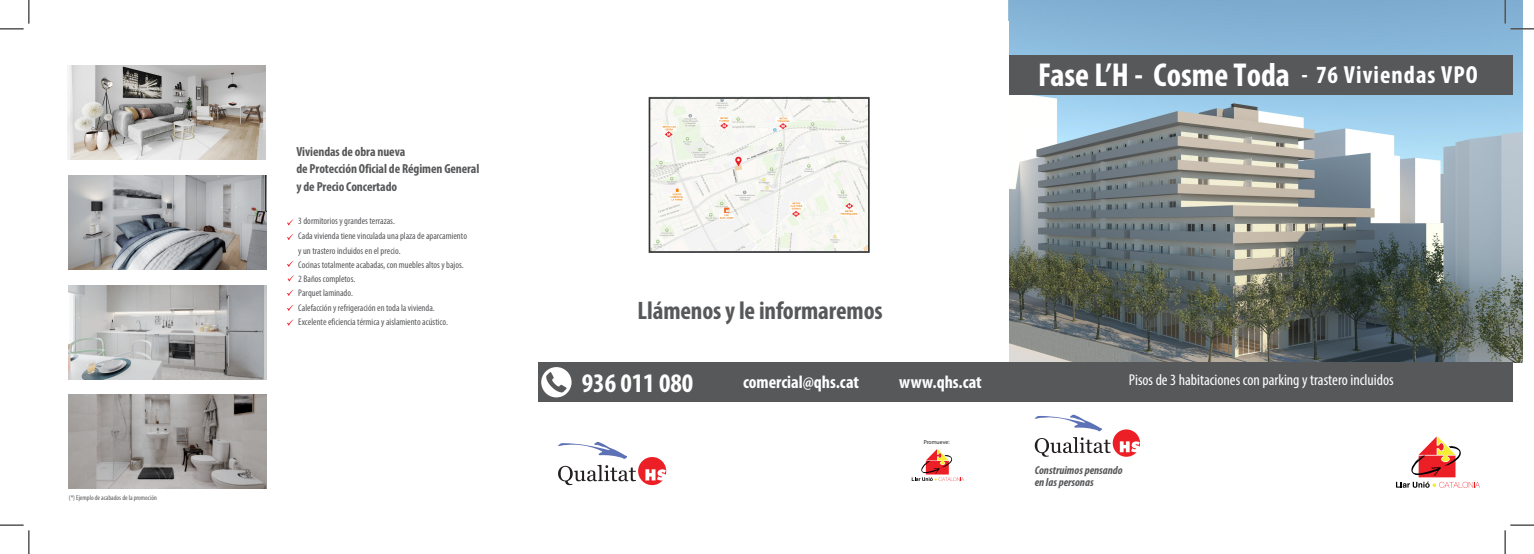
<style>
.page{position:relative;width:1534px;height:554px;background:#fff}
.page>*{position:absolute;margin:0;border:0;box-sizing:border-box;transform-origin:0 0}
.t1{font:700 condensed 33.25px "Myriad Pro";color:#fff}
.t2{font:700 condensed 26.86px "Myriad Pro";color:#fff}
.t3{font:700 condensed 25.38px "Myriad Pro";letter-spacing:-.005em;color:#57585a}
.t4{font:700 condensed 24.85px "Myriad Pro";letter-spacing:.04em;color:#fff}
.t5{font:700 condensed 17.94px "Myriad Pro";color:#fff}
.t6{font:condensed 15.75px "Myriad Pro";color:#fff}
.t7{font:700 condensed 13.12px/17.8px "Myriad Pro";letter-spacing:-.005em;color:#57585a}
.t8{font:italic 700 condensed 11.55px/12.7px "Myriad Pro";color:#57585a}
.t9{font:condensed 9.62px/14.3px "Myriad Pro";color:#57585a}
.t10{font:condensed 7px "Myriad Pro";color:#57585a}
.t11{font:italic 5.86px "Myriad Pro";color:#231f20}
</style>
<div class="page">
<svg style="left:287px;top:219px;width:6px;height:6px"></svg>
<svg style="left:287px;top:234px;width:6px;height:6px"></svg>
<svg style="left:287px;top:261px;width:6px;height:6px"></svg>
<svg style="left:287px;top:290px;width:6px;height:6px"></svg>
<svg style="left:287px;top:305px;width:6px;height:6px"></svg>
<svg style="left:287px;top:319px;width:6px;height:7px"></svg>
<svg style="left:287px;top:275px;width:7px;height:6px"></svg>
<img style="left:68px;top:66px;width:198px;height:94px">
<img style="left:69px;top:175px;width:197px;height:94px">
<img style="left:69px;top:285px;width:197px;height:94px">
<img style="left:69px;top:395px;width:197px;height:93px">
<img style="left:899px;top:0;width:624px;height:402px">
<div style="left:1009px;top:55px;width:503px;height:39px;background:#57585a"></div>
<div style="left:1008px;top:363px;width:526px;height:161px;background:#fff"></div>
<div style="left:924px;top:21px;width:85px;height:511px;background:#fff"></div>
<svg style="left:1034px;top:414px;width:106px;height:43px"></svg>
<div style="left:538px;top:362px;width:974px;height:39px;background:#57585a"></div>
<svg style="left:558px;top:442px;width:108px;height:43px"></svg>
<svg style="left:541px;top:367px;width:30px;height:30px"></svg>
<svg style="left:911px;top:449px;width:53px;height:32px"></svg>
<img style="left:649px;top:96px;width:221px;height:157px">
<div style="left:648px;top:97px;width:221px;height:156px;border:2px solid #343638"></div>
<svg style="left:1396px;top:436px;width:83px;height:52px"></svg>
<svg style="left:0;top:0;width:30px;height:30px"></svg>
<svg style="left:0;top:524px;width:30px;height:30px"></svg>
<svg style="left:1504px;top:0;width:30px;height:30px"></svg>
<svg style="left:1504px;top:524px;width:30px;height:30px"></svg>
<p class="t10" style="left:69px;top:494px;width:89px">(*) Ejemplo de acabados de la promoción</p>
<h3 class="t7" style="left:296px;top:142px;width:184px">Viviendas de obra nueva<br>de Protección Oficial de Régimen General y de Precio Concertado</h3>
<p class="t9" style="left:298px;top:214px;width:170px">3 dormitorios y grandes terrazas.<br>Cada vivienda tiene vinculada una plaza de aparcamiento y un trastero incluidos en el precio.<br>Cocinas totalmente acabadas, con muebles altos y bajos.<br>2 Baños completos.<br>Parquet laminado.<br>Calefacción y refrigeración en toda la vivienda.<br>Excelente eficiencia térmica y aislamiento acústico.</p>
<h1 class="t1" style="left:1038px;top:57px;width:253px">Fase L’H - Cosme Toda</h1>
<h3 class="t4" style="left:1301px;top:61px;width:178px">- 76 Viviendas VPO</h3>
<h3 class="t3" style="left:637px;top:296px;width:247px">Llámenos y le informaremos</h3>
<h2 class="t2" style="left:582px;top:368px;width:113px">936 011 080</h2>
<h3 class="t5" style="left:743px;top:372px;width:117px">comercial@qhs.cat</h3>
<h3 class="t5" style="left:899px;top:372px;width:84px">www.qhs.cat</h3>
<p class="t11" style="left:923px;top:438px;width:27px">Promueve:</p>
<h3 class="t6" style="left:1128px;top:370px;width:266px">Pisos de 3 habitaciones con parking y trastero incluidos</h3>
<p class="t8" style="left:1034px;top:463px;width:89px">Construimos pensando en las personas</p>
</div>
